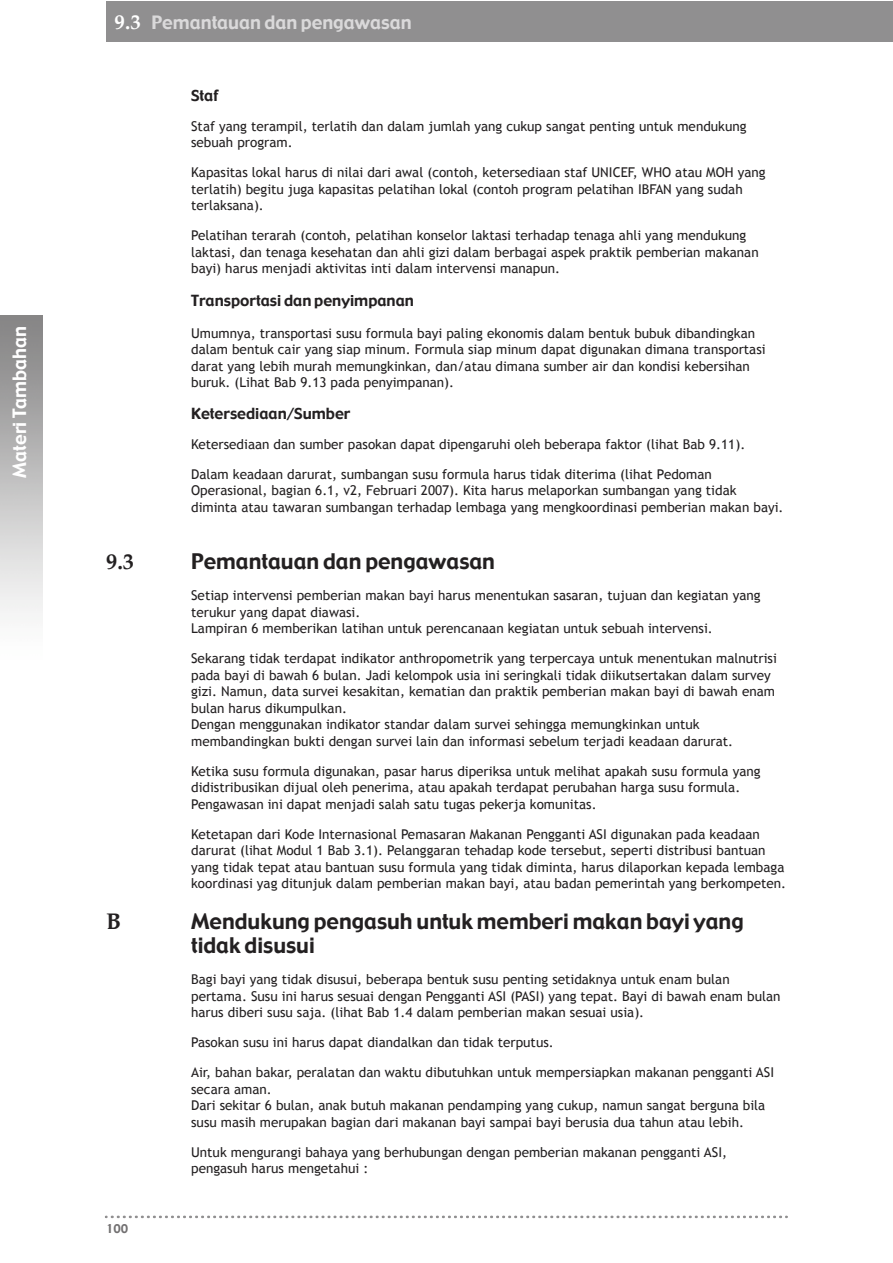
<style>
.page{position:relative;width:893px;height:1263px;background:#fff}
.page>*{position:absolute;margin:0;border:0;box-sizing:border-box;transform-origin:0 0}
.t1{font:700 22.5px "Palatino";color:#232021}
.t2{font:21px/24px "Gadget";color:#232021}
.t3{font:18px "Gadget";color:#dad9da}
.t4{font:18px "Gadget";color:#fff}
.t5{font:15px "Gadget";color:#232021}
.t6{font:13.5px/16.5px "Trebuchet MS";color:#232021}
.t7{font:12px "Gadget";color:#727071}
.s1{font-family:"Palatino";font-weight:700;font-size:21px;color:#fff}
</style>
<div class="page">
<div style="left:106px;top:1px;width:787px;height:40px;background:#908f90"></div>
<svg style="left:105px;top:1215px;width:683px;height:3px"></svg>
<h3 class="t4" style="left:8px;top:478px;width:153px;rotate:-90deg">Materi Tambahan</h3>
<h3 class="t3" style="left:115px;top:11px;width:299px"><span class="s1">9.3</span> Pemantauan dan pengawasan</h3>
<p class="t5" style="left:191px;top:86px;width:29px">Staf</p>
<p class="t6" style="left:191px;top:118px;width:557px">Staf yang terampil, terlatih dan dalam jumlah yang cukup sangat penting untuk mendukung sebuah program.</p>
<p class="t6" style="left:191px;top:164px;width:576px">Kapasitas lokal harus di nilai dari awal (contoh, ketersediaan staf UNICEF, WHO atau MOH yang terlatih) begitu juga kapasitas pelatihan lokal (contoh program pelatihan IBFAN yang sudah terlaksana).</p>
<p class="t6" style="left:191px;top:227px;width:569px">Pelatihan terarah (contoh, pelatihan konselor laktasi terhadap tenaga ahli yang mendukung laktasi, dan tenaga kesehatan dan ahli gizi dalam berbagai aspek praktik pemberian makanan bayi) harus menjadi aktivitas inti dalam intervensi manapun.</p>
<p class="t5" style="left:191px;top:291px;width:224px">Transportasi dan penyimpanan</p>
<p class="t6" style="left:191px;top:325px;width:576px">Umumnya, transportasi susu formula bayi paling ekonomis dalam bentuk bubuk dibandingkan dalam bentuk cair yang siap minum. Formula siap minum dapat digunakan dimana transportasi darat yang lebih murah memungkinkan, dan/atau dimana sumber air dan kondisi kebersihan buruk. (Lihat Bab 9.13 pada penyimpanan).</p>
<p class="t5" style="left:191px;top:404px;width:161px">Ketersediaan/Sumber</p>
<p class="t6" style="left:191px;top:436px;width:556px">Ketersediaan dan sumber pasokan dapat dipengaruhi oleh beberapa faktor (lihat Bab 9.11).</p>
<p class="t6" style="left:191px;top:466px;width:594px">Dalam keadaan darurat, sumbangan susu formula harus tidak diterima (lihat Pedoman<br>Operasional, bagian 6.1, v2, Februari 2007). Kita harus melaporkan sumbangan yang tidak diminta atau tawaran sumbangan terhadap lembaga yang mengkoordinasi pemberian makan bayi.</p>
<h1 class="t1" style="left:106px;top:550px;width:30px">9.3</h1>
<h2 class="t2" style="left:191px;top:549px;width:305px">Pemantauan dan pengawasan</h2>
<p class="t6" style="left:191px;top:587px;width:571px">Setiap intervensi pemberian makan bayi harus menentukan sasaran, tujuan dan kegiatan yang terukur yang dapat diawasi.<br>Lampiran 6 memberikan latihan untuk perencanaan kegiatan untuk sebuah intervensi.</p>
<p class="t6" style="left:191px;top:650px;width:587px">Sekarang tidak terdapat indikator anthropometrik yang terpercaya untuk menentukan malnutrisi pada bayi di bawah 6 bulan. Jadi kelompok usia ini seringkali tidak diikutsertakan dalam survey gizi. Namun, data survei kesakitan, kematian dan praktik pemberian makan bayi di bawah enam bulan harus dikumpulkan.<br>Dengan menggunakan indikator standar dalam survei sehingga memungkinkan untuk membandingkan bukti dengan survei lain dan informasi sebelum terjadi keadaan darurat.</p>
<p class="t6" style="left:191px;top:763px;width:571px">Ketika susu formula digunakan, pasar harus diperiksa untuk melihat apakah susu formula yang didistribusikan dijual oleh penerima, atau apakah terdapat perubahan harga susu formula.<br>Pengawasan ini dapat menjadi salah satu tugas pekerja komunitas.</p>
<p class="t6" style="left:191px;top:826px;width:596px">Ketetapan dari Kode Internasional Pemasaran Makanan Pengganti ASI digunakan pada keadaan darurat (lihat Modul 1 Bab 3.1). Pelanggaran tehadap kode tersebut, seperti distribusi bantuan yang tidak tepat atau bantuan susu formula yang tidak diminta, harus dilaporkan kepada lembaga koordinasi yag ditunjuk dalam pemberian makan bayi, atau badan pemerintah yang berkompeten.</p>
<h1 class="t1" style="left:106px;top:910px;width:17px">B</h1>
<h2 class="t2" style="left:191px;top:909px;width:554px">Mendukung pengasuh untuk memberi makan bayi yang tidak disusui</h2>
<p class="t6" style="left:191px;top:971px;width:591px">Bagi bayi yang tidak disusui, beberapa bentuk susu penting setidaknya untuk enam bulan pertama. Susu ini harus sesuai dengan Pengganti ASI (PASI) yang tepat. Bayi di bawah enam bulan harus diberi susu saja. (lihat Bab 1.4 dalam pemberian makan sesuai usia).</p>
<p class="t6" style="left:191px;top:1034px;width:364px">Pasokan susu ini harus dapat diandalkan dan tidak terputus.</p>
<p class="t6" style="left:191px;top:1064px;width:584px">Air, bahan bakar, peralatan dan waktu dibutuhkan untuk mempersiapkan makanan pengganti ASI secara aman.<br>Dari sekitar 6 bulan, anak butuh makanan pendamping yang cukup, namun sangat berguna bila susu masih merupakan bagian dari makanan bayi sampai bayi berusia dua tahun atau lebih.</p>
<p class="t6" style="left:191px;top:1144px;width:537px">Untuk mengurangi bahaya yang berhubungan dengan pemberian makanan pengganti ASI, pengasuh harus mengetahui :</p>
<p class="t7" style="left:106px;top:1221px;width:24px">100</p>
</div>
